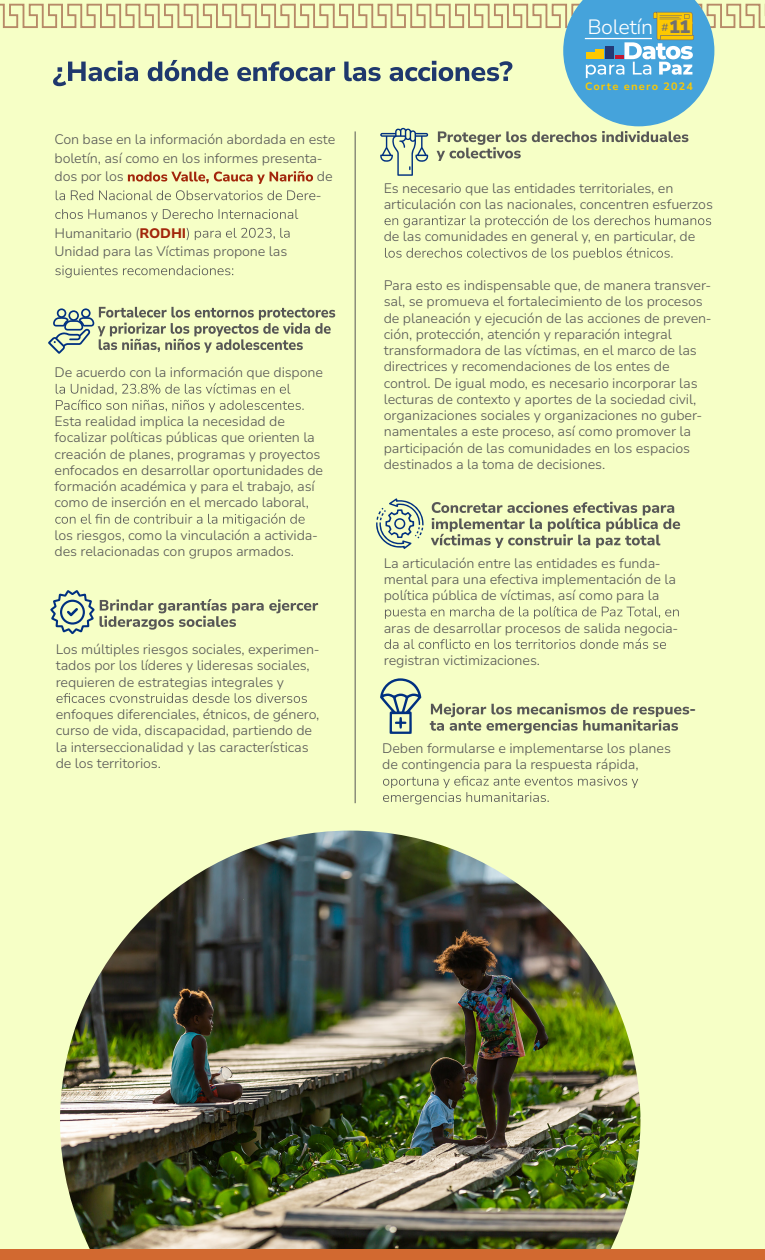
<style>
.page{position:relative;width:765px;height:1260px;background:#fff}
.page>*{position:absolute;margin:0;border:0;box-sizing:border-box;transform-origin:0 0}
.t1{font:300 20.62px "Nunito Sans 10 pt";letter-spacing:-.02em;color:#fff}
.t2{font:900 18px "Nunito Sans 10 pt";color:#717070}
.t3{font:800 15px "Nunito Sans 10 pt";color:#575756}
.t4{font:300 13.75px/16.2px "Nunito Sans 10 pt";letter-spacing:-.01em;color:#575756}
.t5{font:700 10.75px "Nunito Sans 10 pt";letter-spacing:.11em;color:#fdc901}
.s1{font-weight:800;color:#a2260b}
.s2{font-weight:500;font-size:10.38px}
</style>
<div class="page">
<div style="left:0;top:0;width:765px;height:1256px;background:#f6ffc6"></div>
<img style="left:60px;top:831px;width:580px;height:419px">
<div style="left:0;top:1250px;width:765px;height:10px;background:#d26930"></div>
<svg style="left:56px;top:383px;width:248px;height:29px"></svg>
<svg style="left:55px;top:513px;width:250px;height:13px"></svg>
<svg style="left:56px;top:693px;width:251px;height:10px"></svg>
<svg style="left:383px;top:776px;width:255px;height:28px"></svg>
<svg style="left:385px;top:215px;width:326px;height:13px"></svg>
<svg style="left:385px;top:247px;width:288px;height:13px"></svg>
<svg style="left:56px;top:190px;width:259px;height:10px"></svg>
<svg style="left:55px;top:209px;width:243px;height:12px"></svg>
<svg style="left:187px;top:228px;width:103px;height:12px"></svg>
<svg style="left:55px;top:265px;width:178px;height:13px"></svg>
<svg style="left:385px;top:606px;width:294px;height:13px"></svg>
<svg style="left:385px;top:639px;width:281px;height:10px"></svg>
<hr style="left:355px;top:131px;width:1px;height:672px;background:#575756">
<svg style="left:431px;top:502px;width:249px;height:46px"></svg>
<svg style="left:430px;top:703px;width:259px;height:30px"></svg>
<svg style="left:0;top:0;width:765px;height:184px"></svg>
<svg style="left:48px;top:307px;width:287px;height:47px"></svg>
<svg style="left:50px;top:590px;width:268px;height:44px"></svg>
<svg style="left:376px;top:498px;width:48px;height:51px"></svg>
<svg style="left:380px;top:678px;width:41px;height:56px"></svg>
<p class="t4" style="left:55px;top:129px;width:282px;line-height:18.8px">Con base en la información abordada en este boletín, así como en los informes presenta&shy;dos por los</p>
<p class="t4" style="left:316px;top:167px;width:18px;line-height:18.8px">de -</p>
<p class="t4" style="left:55px;top:223px;width:234px;line-height:18.8px">Humanitario (<span class="s1">RODHI<br></span>Unidad para las Víctimas propone las</p>
<p class="t4" style="left:55px;top:364px;width:270px">De acuerdo con la información que dispone</p>
<p class="t4" style="left:55px;top:413px;width:270px">Esta realidad implica la necesidad de focalizar políticas públicas que orienten la creación de planes, programas y proyectos enfocados en desarrollar oportunidades de formación académica y para el trabajo, así como de inserción en el mercado laboral,</p>
<p class="t4" style="left:55px;top:526px;width:265px">los riesgos, como la vinculación a activida&shy;des relacionadas con grupos armados.</p>
<p class="t4" style="left:56px;top:641px;width:265px">Los múltiples riesgos sociales, experimen&shy;tados por los líderes y lideresas sociales, requieren de estrategias integrales y</p>
<p class="t4" style="left:56px;top:706px;width:265px">enfoques diferenciales, étnicos, de género, curso de vida, discapacidad, partiendo de la interseccionalidad y las características de los territorios.</p>
<h1 class="t1" style="left:587px;top:12px;width:67px">Boletín</h1>
<h2 class="t2" style="left:661px;top:14px;width:30px"><span class="s2">#</span>11</h2>
<p class="t5" style="left:585px;top:79px;width:109px">Corte enero 2024</p>
<p class="t4" style="left:384px;top:179px;width:331px">Es necesario que las entidades territoriales, en articulación con las nacionales, concentren esfuerzos</p>
<p class="t4" style="left:384px;top:228px;width:313px">de las comunidades en general y, en particular, de</p>
<p class="t4" style="left:384px;top:277px;width:329px">Para esto es indispensable que, de manera transver&shy;sal, se promueva el fortalecimiento de los procesos de planeación y ejecución de las acciones de preven&shy;ción, protección, atención y reparación integral transformadora de las víctimas, en el marco de las directrices y recomendaciones de los entes de control. De igual modo, es necesario incorporar las lecturas de contexto y aportes de la sociedad civil, organizaciones sociales y organizaciones no guber&shy;namentales a este proceso, así como promover la participación de las comunidades en los espacios destinados a la toma de decisiones.</p>
<p class="t4" style="left:384px;top:554px;width:294px">La articulación entre las entidades es funda&shy;mental para una efectiva implementación de la política pública de víctimas, así como para la</p>
<p class="t4" style="left:384px;top:619px;width:296px">aras de desarrollar procesos de salida negocia-</p>
<p class="t4" style="left:384px;top:652px;width:158px">registran victimizaciones.</p>
<p class="t4" style="left:382px;top:740px;width:290px">Deben formularse e implementarse los planes de contingencia para la respuesta rápida,</p>
<p class="t3" style="left:690px;top:698px;width:8px">-</p>
</div>
